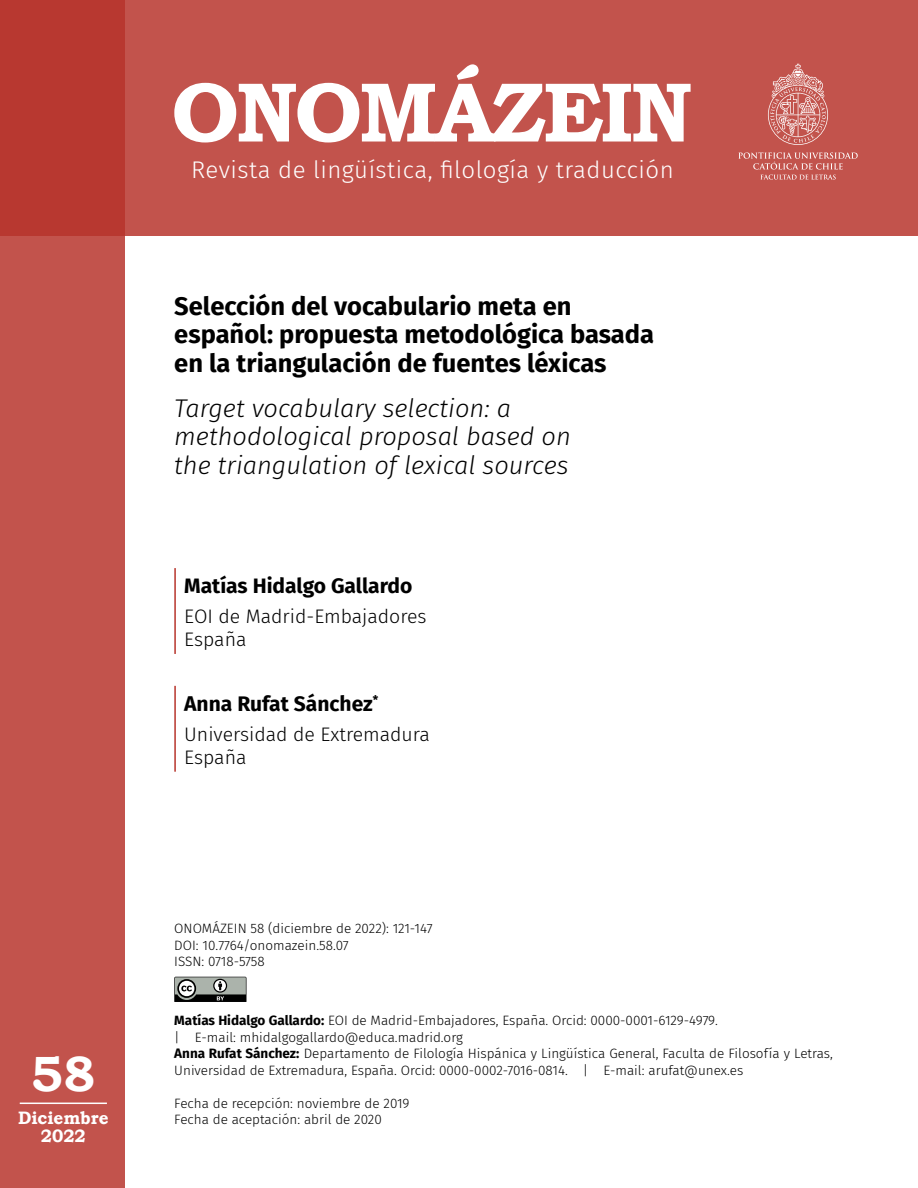
<style>
.page{position:relative;width:918px;height:1188px;background:#fff}
.page>*{position:absolute;margin:0;border:0;box-sizing:border-box;transform-origin:0 0}
.t1{font:700 49.5px "Bookman Old Style";color:#fff}
.t2{font:700 25.5px/28.5px "Fira Sans";color:#000}
.t3{font:italic 300 25.5px/28.5px "Fira Sans";color:#000}
.t4{font:300 24px "Fira Sans";letter-spacing:.02em;color:#fff}
.t5{font:700 21px "Fira Sans";color:#000}
.t6{font:300 19.5px/22.5px "Fira Sans";color:#000}
.t7{font:700 18px/18px "Bookman Old Style";color:#fff;text-align:center;scale:.95 1}
.t8{font:300 13.5px/16.5px "Fira Sans";color:#000}
.s1{font-weight:700}
</style>
<div class="page">
<div style="left:0;top:0;width:918px;height:236px;background:#c2534c"></div>
<div style="left:0;top:0;width:125px;height:1188px;background:linear-gradient(to bottom,#bb4139,#c55b54)"></div>
<svg style="left:174px;top:64px;width:517px;height:79px"></svg>
<svg style="left:738px;top:152px;width:120px;height:28px"></svg>
<svg style="left:768px;top:64px;width:60px;height:81px"></svg>
<hr style="left:174px;top:568px;width:2px;height:86px;background:#b7342c">
<hr style="left:174px;top:686px;width:2px;height:86px;background:#b7342c">
<hr style="left:20px;top:1103px;width:87px;height:1px;background:#fff">
<svg style="left:174px;top:977px;width:72px;height:25px;background:#757975"></svg>
<h1 class="t1" style="left:31px;top:1038px;width:67px">58</h1>
<h3 class="t7" style="left:18px;top:1109px;width:97px">Diciembre<br>2022</h3>
<h3 class="t4" style="left:191px;top:153px;width:484px">Revista de lingüística, filología y traducción</h3>
<h2 class="t2" style="left:174px;top:290px;width:481px">Selección del vocabulario meta en español: propuesta metodológica basada en la triangulación de fuentes léxicas</h2>
<h2 class="t3" style="left:174px;top:394px;width:398px">Target vocabulary selection: a methodological proposal based on the triangulation of lexical sources</h2>
<h3 class="t5" style="left:184px;top:568px;width:230px">Matías Hidalgo Gallardo</h3>
<h3 class="t6" style="left:184px;top:605px;width:244px">EOI de Madrid-Embajadores<br>España</h3>
<h3 class="t5" style="left:184px;top:686px;width:195px">Anna Rufat Sánchez<sup>*</sup></h3>
<h3 class="t6" style="left:184px;top:723px;width:247px">Universidad de Extremadura<br>España</h3>
<p class="t8" style="left:174px;top:920px;width:260px">ONOMÁZEIN 58 (diciembre de 2022): 121-147<br>DOI: 10.7764/onomazein.58.07<br>ISSN: 0718-5758</p>
<p class="t8" style="left:174px;top:1012px;width:660px"><span class="s1">Matías Hidalgo Gallardo:</span> EOI de Madrid-Embajadores, España. Orcid: 0000-0001-6129-4979.<br>| E-mail: mhidalgogallardo@educa.madrid.org<br><span class="s1">Anna Rufat Sánchez:</span> Departamento de Filología Hispánica y Lingüística General, Faculta de Filosofía y Letras, Universidad de Extremadura, España. Orcid: 0000-0002-7016-0814. | E-mail: arufat@unex.es</p>
<p class="t8" style="left:174px;top:1095px;width:237px">Fecha de recepción: noviembre de 2019<br>Fecha de aceptación: abril de 2020</p>
</div>
